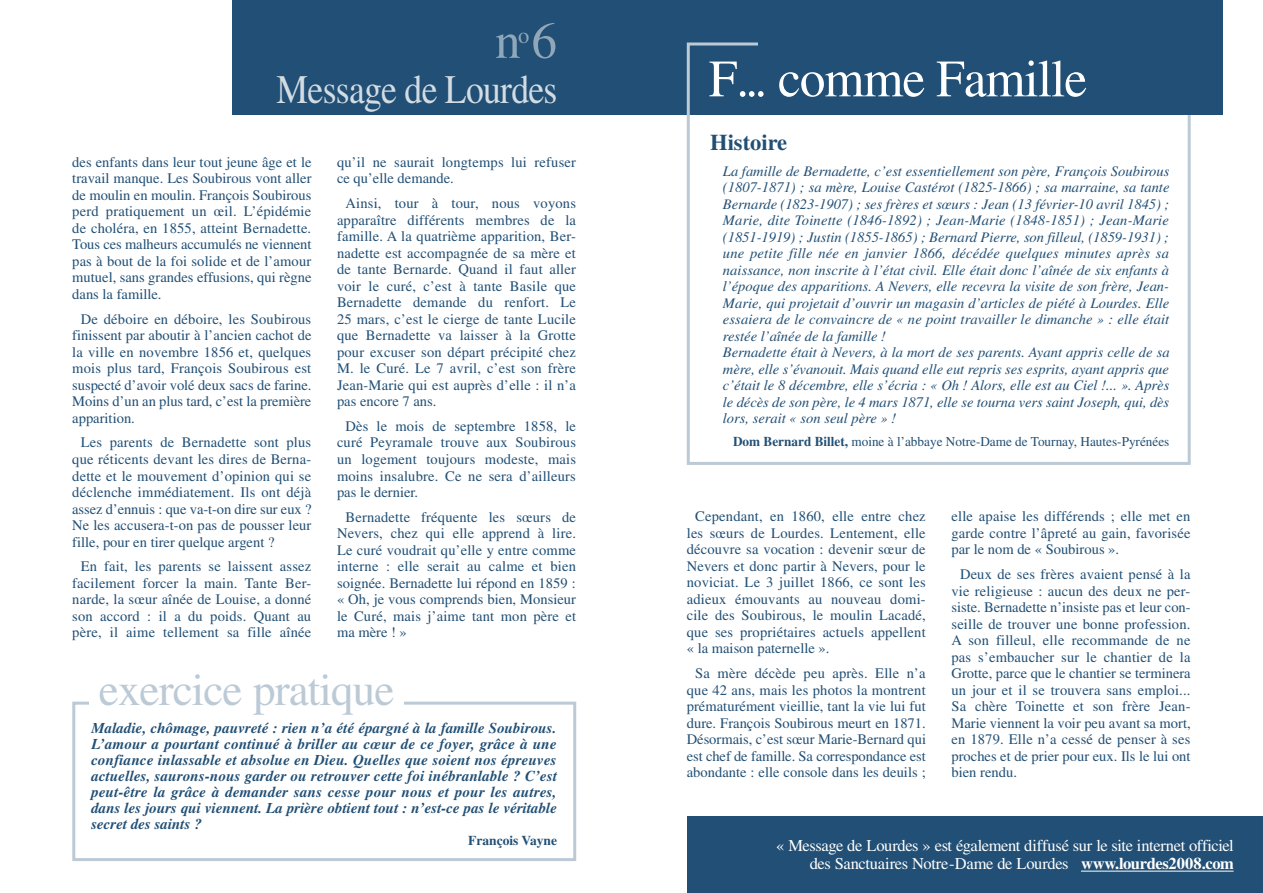
<style>
.page{position:relative;width:1263px;height:893px;background:#fff}
.page>*{position:absolute;margin:0;border:0;box-sizing:border-box;transform-origin:0 0}
.t1{font:52.5px "Times";letter-spacing:-.02em;color:#fff}
.t2{font:51px "Times";color:#90a7ba}
.t3{font:45px "Times";letter-spacing:-.02em;color:#bccad6}
.t4{font:40.5px "Times";letter-spacing:-.02em;color:#d3dce3;scale:.88 1}
.t5{font:700 22.5px "Times";color:#214f75}
.t6{font:22.5px "Times";color:#90a7ba}
.t7{font:16.5px/18px "Times";letter-spacing:-.02em;color:#fff;text-align:right}
.t8{font:italic 700 15px/16px "Times";color:#214f75;text-align:justify}
.t9{font:14.55px/16.5px "Times";color:#214f75;text-align:justify}
.t10{font:italic 14.55px/16.5px "Times";color:#214f75}
.t11{font:13.5px "Times";color:#214f75}
.t12{font:700 13.5px "Times";color:#214f75}
.s1{font-weight:700}
</style>
<div class="page">
<div style="left:687px;top:816px;width:576px;height:77px;background:#214f75"></div>
<div style="left:232px;top:0;width:990px;height:115px;background:#214f75"></div>
<hr style="left:1081px;top:871px;width:152px;height:1px;background:#fff">
<div style="left:687px;top:43px;width:504px;height:422px;border:3px solid #bccad6"></div>
<div style="left:758px;top:0;width:459px;height:115px;background:#214f75"></div>
<div style="left:72px;top:702px;width:504px;height:159px;border:3px solid #bccad6"></div>
<div style="left:89px;top:670px;width:315px;height:40px;background:#fff"></div>
<h2 class="t2" style="left:495px;top:12px;width:63px">n6</h2>
<h3 class="t6" style="left:518px;top:23px;width:13px">o</h3>
<h3 class="t4" style="left:277px;top:67px;width:321px">Message de Lourdes</h3>
<h1 class="t1" style="left:709px;top:49px;width:380px">F... comme Famille</h1>
<h3 class="t5" style="left:710px;top:129px;width:79px">Histoire</h3>
<p class="t10" style="left:723px;top:163px;width:448px">La famille de Bernadette, c’est essentiellement son père, François Soubirous (1807-1871) ; sa mère, Louise Castérot (1825-1866) ; sa marraine, sa tante Bernarde (1823-1907) ; ses frères et sœurs : Jean (13 février-10 avril 1845) ; Marie, dite Toinette (1846-1892) ; Jean-Marie (1848-1851) ; Jean-Marie (1851-1919) ; Justin (1855-1865) ; Bernard Pierre, son filleul, (1859-1931) ; une petite fille née en janvier 1866, décédée quelques minutes après sa naissance, non inscrite à l’état civil. Elle était donc l’aînée de six enfants à l’époque des apparitions. A Nevers, elle recevra la visite de son frère, Jean-Marie, qui projetait d’ouvrir un magasin d’articles de piété à Lourdes. Elle essaiera de le convaincre de « ne point travailler le dimanche » : elle était restée l’aînée de la famille !<br>Bernadette était à Nevers, à la mort de ses parents. Ayant appris celle de sa mère, elle s’évanouit. Mais quand elle eut repris ses esprits, ayant appris que c’était le 8 décembre, elle s’écria : « Oh ! Alors, elle est au Ciel !... ». Après le décès de son père, le 4 mars 1871, elle se tourna vers saint Joseph, qui, dès lors, serait « son seul père » !</p>
<p class="t11" style="left:733px;top:434px;width:438px"><span class="s1">Dom Bernard Billet,</span> moine à l’abbaye Notre-Dame de Tournay, Hautes-Pyrénées</p>
<p class="t9" style="left:72px;top:154px;width:241px">des enfants dans leur tout jeune âge et le travail manque. Les Soubirous vont aller de moulin en moulin. François Soubirous perd pratiquement un œil. L’épidémie de choléra, en 1855, atteint Bernadette.<br>Tous ces malheurs accumulés ne viennent pas à bout de la foi solide et de l’amour mutuel, sans grandes effusions, qui règne dans la famille.</p>
<p class="t9" style="left:72px;top:311px;width:241px;text-indent:9px">De déboire en déboire, les Soubirous finissent par aboutir à l’ancien cachot de la ville en novembre 1856 et, quelques mois plus tard, François Soubirous est suspecté d’avoir volé deux sacs de farine.<br>Moins d’un an plus tard, c’est la première apparition.</p>
<p class="t9" style="left:72px;top:434px;width:241px;text-indent:9px">Les parents de Bernadette sont plus que réticents devant les dires de Berna&shy;dette et le mouvement d’opinion qui se déclenche immédiatement. Ils ont déjà assez d’ennuis : que va-t-on dire sur eux ?<br>Ne les accusera-t-on pas de pousser leur fille, pour en tirer quelque argent ?</p>
<p class="t9" style="left:72px;top:558px;width:241px;text-align:center">En fait, les parents se laissent assez facilement forcer la main. Tante Ber&shy;narde, la sœur aînée de Louise, a donné son accord : il a du poids. Quant au père, il aime tellement sa fille aînée</p>
<p class="t9" style="left:337px;top:154px;width:240px">qu’il ne saurait longtemps lui refuser ce qu’elle demande.</p>
<p class="t9" style="left:337px;top:195px;width:241px;text-indent:9px">Ainsi, tour à tour, nous voyons apparaître différents membres de la famille. A la quatrième apparition, Ber&shy;nadette est accompagnée de sa mère et de tante Bernarde. Quand il faut aller voir le curé, c’est à tante Basile que Bernadette demande du renfort. Le 25 mars, c’est le cierge de tante Lucile que Bernadette va laisser à la Grotte pour excuser son départ précipité chez M. le Curé. Le 7 avril, c’est son frère Jean-Marie qui est auprès d’elle : il n’a pas encore 7 ans.</p>
<p class="t9" style="left:337px;top:418px;width:241px;text-indent:9px">Dès le mois de septembre 1858, le curé Peyramale trouve aux Soubirous un logement toujours modeste, mais moins insalubre. Ce ne sera d’ailleurs pas le dernier.</p>
<p class="t9" style="left:337px;top:509px;width:241px;text-indent:9px">Bernadette fréquente les sœurs de Nevers, chez qui elle apprend à lire.<br>Le curé voudrait qu’elle y entre comme interne : elle serait au calme et bien soignée. Bernadette lui répond en 1859 : « Oh, je vous comprends bien, Monsieur le Curé, mais j’aime tant mon père et ma mère ! »</p>
<p class="t9" style="left:687px;top:508px;width:240px;text-indent:9px">Cependant, en 1860, elle entre chez les sœurs de Lourdes. Lentement, elle découvre sa vocation : devenir sœur de Nevers et donc partir à Nevers, pour le noviciat. Le 3 juillet 1866, ce sont les adieux émouvants au nouveau domi&shy;cile des Soubirous, le moulin Lacadé, que ses propriétaires actuels appellent « la maison paternelle ».</p>
<p class="t9" style="left:687px;top:665px;width:241px;text-align:center">Sa mère décède peu après. Elle n’a que 42 ans, mais les photos la montrent prématurément vieillie, tant la vie lui fut dure. François Soubirous meurt en 1871.<br>Désormais, c’est sœur Marie-Bernard qui est chef de famille. Sa correspondance est abondante : elle console dans les deuils ;</p>
<p class="t9" style="left:951px;top:508px;width:240px">elle apaise les différends ; elle met en garde contre l’âpreté au gain, favorisée par le nom de « Soubirous ».</p>
<p class="t9" style="left:951px;top:566px;width:241px;text-indent:9px">Deux de ses frères avaient pensé à la vie religieuse : aucun des deux ne per&shy;siste. Bernadette n’insiste pas et leur con&shy;seille de trouver une bonne profession.<br>A son filleul, elle recommande de ne pas s’embaucher sur le chantier de la Grotte, parce que le chantier se terminera un jour et il se trouvera sans emploi...<br>Sa chère Toinette et son frère Jean-Marie viennent la voir peu avant sa mort, en 1879. Elle n’a cessé de penser à ses proches et de prier pour eux. Ils le lui ont bien rendu.</p>
<h3 class="t3" style="left:99px;top:664px;width:297px">exercice pratique</h3>
<p class="t8" style="left:91px;top:720px;width:467px">Maladie, chômage, pauvreté : rien n’a été épargné à la famille Soubirous.<br>L’amour a pourtant continué à briller au cœur de ce foyer, grâce à une confiance inlassable et absolue en Dieu. Quelles que soient nos épreuves actuelles, saurons-nous garder ou retrouver cette foi inébranlable ? C’est peut-être la grâce à demander sans cesse pour nous et pour les autres, dans les jours qui viennent. La prière obtient tout : n’est-ce pas le véritable secret des saints ?</p>
<p class="t12" style="left:468px;top:833px;width:90px">François Vayne</p>
<p class="t7" style="left:776px;top:837px;width:459px">« Message de Lourdes » est également diffusé sur le site internet officiel des Sanctuaires Notre-Dame de Lourdes <span class="s1">www.lourdes2008.com</span></p>
</div>
